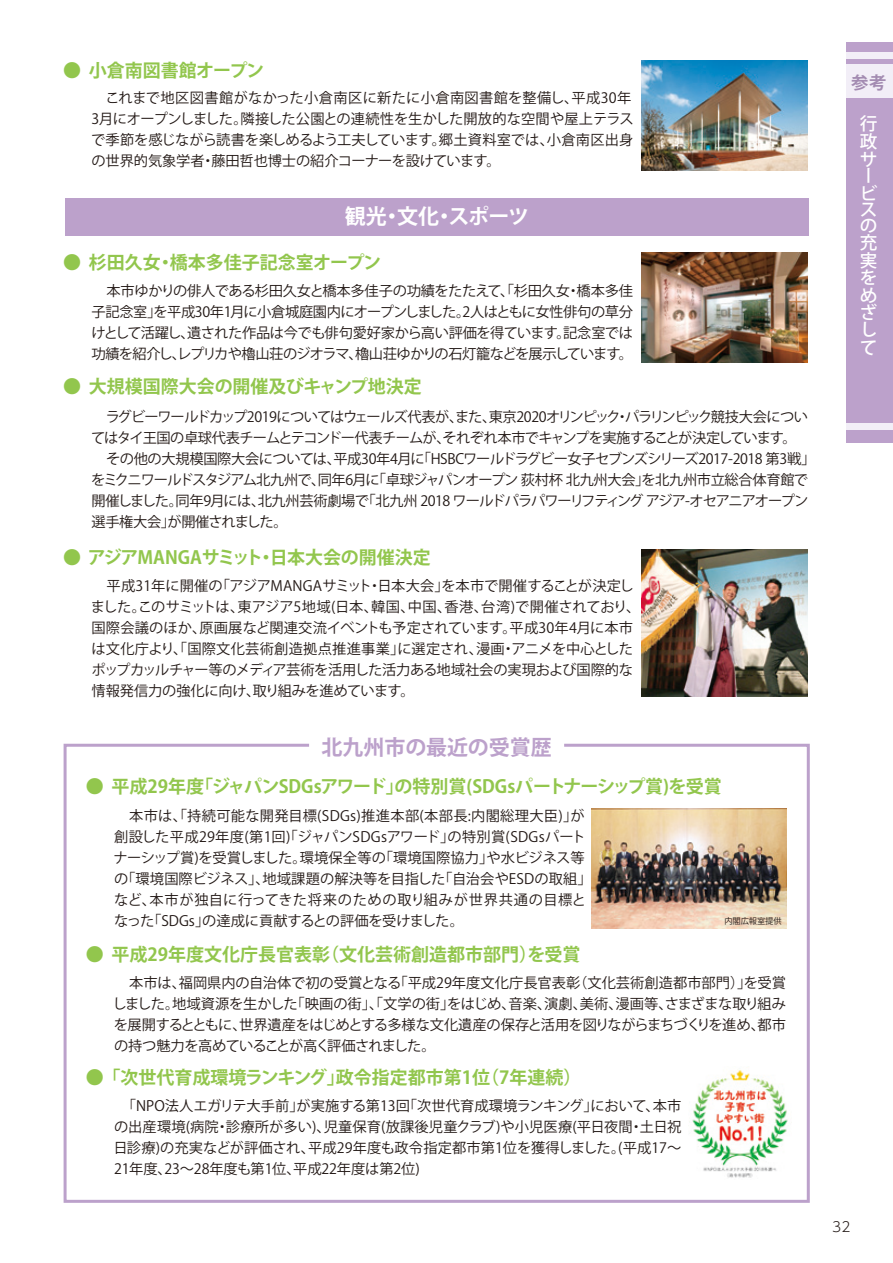
<style>
.page{position:relative;width:893px;height:1263px;background:#fff}
.page>*{position:absolute;margin:0;border:0;box-sizing:border-box;transform-origin:0 0}
.t1{font:700 21px "Koz Go Pro";color:#bca1cb}
.t2{font:700 21px "Koz Go Pro";letter-spacing:-.03em;color:#fff}
.t3{font:700 18px "Koz Go Pro";color:#92c64d}
.t4{font:17.55px/17.1px "Koz Go Pr 6 N Medium 90 pv RKSJ V";color:#fff}
.t5{font:17.25px "Koz Go Pr 6 N Bold 90 pv RKSJ H";color:#a38bb1}
.t6{font:14.25px/21px "Koz Go Pro";letter-spacing:-.025em;color:#231916;text-align:justify}
.t7{font:14.25px/21px "Koz Go Pro";letter-spacing:.01em;color:#231916}
.t8{font:14.25px/21px "Koz Go Pro";letter-spacing:-.005em;color:#231916}
.t9{font:14.25px "Koz Go Pro";letter-spacing:-.065em;color:#231916}
.t10{font:14.25px "Koz Go Pro";letter-spacing:-.07em;color:#231916}
.t11{font:14.25px "Koz Go Pro";letter-spacing:-.045em;color:#231916}
.t12{font:14.25px "Koz Go Pro";letter-spacing:-.06em;color:#231916}
.t13{font:300 13.8px "UD Shin Go Pro";color:#231916}
.t14{font:8.25px "Koz Go Pro";letter-spacing:-.005em;color:#231916}
</style>
<div class="page">
<div style="left:65px;top:198px;width:743px;height:38px;background:#bca1cb"></div>
<svg style="left:63px;top:743px;width:747px;height:460px"></svg>
<img style="left:642px;top:60px;width:165px;height:110px">
<img style="left:642px;top:252px;width:165px;height:111px">
<img style="left:642px;top:550px;width:165px;height:147px">
<img style="left:592px;top:808px;width:194px;height:120px">
<div style="left:846px;top:43px;width:47px;height:400px;background:#bca1cb"></div>
<div style="left:846px;top:64px;width:47px;height:34px;background:#f2eef7"></div>
<div style="left:846px;top:53px;width:47px;height:6px;background:#f2eef7"></div>
<div style="left:846px;top:423px;width:47px;height:6px;background:#f2eef7"></div>
<p class="t3" style="left:63px;top:58px;width:202px">● 小倉南図書館オープン</p>
<p class="t8" style="left:91px;top:88px;width:544px;text-indent:14px">これまで地区図書館がなかった小倉南区に新たに小倉南図書館を整備し、平成30年3月にオープンしました。隣接した公園との連続性を生かした開放的な空間や屋上テラスで季節を感じながら読書を楽しめるよう工夫しています。郷土資料室では、小倉南区出身の世界的気象学者・藤田哲也博士の紹介コーナーを設けています。</p>
<h1 class="t2" style="left:345px;top:203px;width:186px">観光・文化・スポーツ</h1>
<p class="t3" style="left:63px;top:251px;width:319px">● 杉田久女・橋本多佳子記念室オープン</p>
<p class="t6" style="left:91px;top:280px;width:543px;text-indent:15px">本市ゆかりの俳人である杉田久女と橋本多佳子の功績をたたえて、「杉田久女・橋本多佳子記念室」を平成30年1月に小倉城庭園内にオープンしました。2人はともに女性俳句の草分けとして活躍し、遺された作品は今でも俳句愛好家から高い評価を得ています。記念室では功績を紹介し、レプリカや櫓山荘のジオラマ、櫓山荘ゆかりの石灯籠などを展示しています。</p>
<p class="t3" style="left:63px;top:375px;width:360px">● 大規模国際大会の開催及びキャンプ地決定</p>
<p class="t9" style="left:106px;top:407px;width:704px">ラグビーワールドカップ2019についてはウェールズ代表が、また、東京2020オリンピック・パラリンピック競技大会につい</p>
<p class="t12" style="left:91px;top:428px;width:707px">てはタイ王国の卓球代表チームとテコンドー代表チームが、それぞれ本市でキャンプを実施することが決定しています。</p>
<p class="t6" style="left:106px;top:448px;width:710px">その他の大規模国際大会については、平成30年4月に「HSBCワールドラグビー女子セブンズシリーズ2017-2018 第3戦」</p>
<p class="t11" style="left:91px;top:470px;width:718px">をミクニワールドスタジアム北九州で、同年6月に「卓球ジャパンオープン 荻村杯 北九州大会」を北九州市立総合体育館で</p>
<p class="t10" style="left:92px;top:491px;width:718px">開催しました。同年9月には、北九州芸術劇場で「北九州 2018 ワールドパラパワーリフティング アジア-オセアニアオープン</p>
<p class="t6" style="left:92px;top:511px;width:197px">選手権大会」が開催されました。</p>
<p class="t3" style="left:63px;top:546px;width:369px">● アジアMANGAサミット・日本大会の開催決定</p>
<p class="t6" style="left:91px;top:575px;width:551px;text-align:left;text-indent:16px">平成31年に開催の「アジアMANGAサミット・日本大会」を本市で開催することが決定しました。このサミットは、東アジア5地域(日本、韓国、中国、香港、台湾)で開催されており、国際会議のほか、原画展など関連交流イベントも予定されています。平成30年4月に本市は文化庁より、「国際文化芸術創造拠点推進事業」に選定され、漫画・アニメを中心としたポップカッルチャー等のメディア芸術を活用した活力ある地域社会の実現および国際的な情報発信力の強化に向け、取り組みを進めています。</p>
<h1 class="t1" style="left:322px;top:733px;width:232px">北九州市の最近の受賞歴</h1>
<p class="t3" style="left:86px;top:775px;width:638px">● 平成29年度「ジャパンSDGsアワード」の特別賞(SDGsパートナーシップ賞)を受賞</p>
<p class="t7" style="left:114px;top:806px;width:480px;text-indent:16px">本市は、「持続可能な開発目標(SDGs)推進本部(本部長:内閣総理大臣)」が創設した平成29年度(第1回)「ジャパンSDGsアワード」の特別賞(SDGsパートナーシップ賞)を受賞しました。環境保全等の「環境国際協力」や水ビジネス等の「環境国際ビジネス」、地域課題の解決等を目指した「自治会やESDの取組」など、本市が独自に行ってきた将来のための取り組みが世界共通の目標となった「SDGs」の達成に貢献するとの評価を受けました。</p>
<p class="t3" style="left:86px;top:942px;width:496px">● 平成29年度文化庁長官表彰（文化芸術創造都市部門）を受賞</p>
<p class="t14" style="left:724px;top:915px;width:59px">内閣広報室提供</p>
<p class="t6" style="left:112px;top:972px;width:675px;text-indent:17px">本市は、福岡県内の自治体で初の受賞となる「平成29年度文化庁長官表彰（文化芸術創造都市部門）」を受賞しました。地域資源を生かした「映画の街」、「文学の街」をはじめ、音楽、演劇、美術、漫画等、さまざまな取り組みを展開するとともに、世界遺産をはじめとする多様な文化遺産の保存と活用を図りながらまちづくりを進め、都市の持つ魅力を高めていることが高く評価されました。</p>
<p class="t3" style="left:86px;top:1066px;width:497px">● 「次世代育成環境ランキング」政令指定都市第1位（7年連続）</p>
<p class="t6" style="left:113px;top:1095px;width:569px;text-indent:8px">「NPO法人エガリテ大手前」が実施する第13回「次世代育成環境ランキング」において、本市の出産環境(病院・診療所が多い)、児童保育(放課後児童クラブ)や小児医療(平日夜間・土日祝日診療)の充実などが評価され、平成29年度も政令指定都市第1位を獲得しました。(平成17～21年度、23～28年度も第1位、平成22年度は第2位)</p>
<p class="t5" style="left:851px;top:73px;width:37px">参考</p>
<p class="t4" style="left:860px;top:116px;width:19px">行政サービスの充実をめざして</p>
<p class="t13" style="left:832px;top:1215px;width:20px">32</p>
</div>
